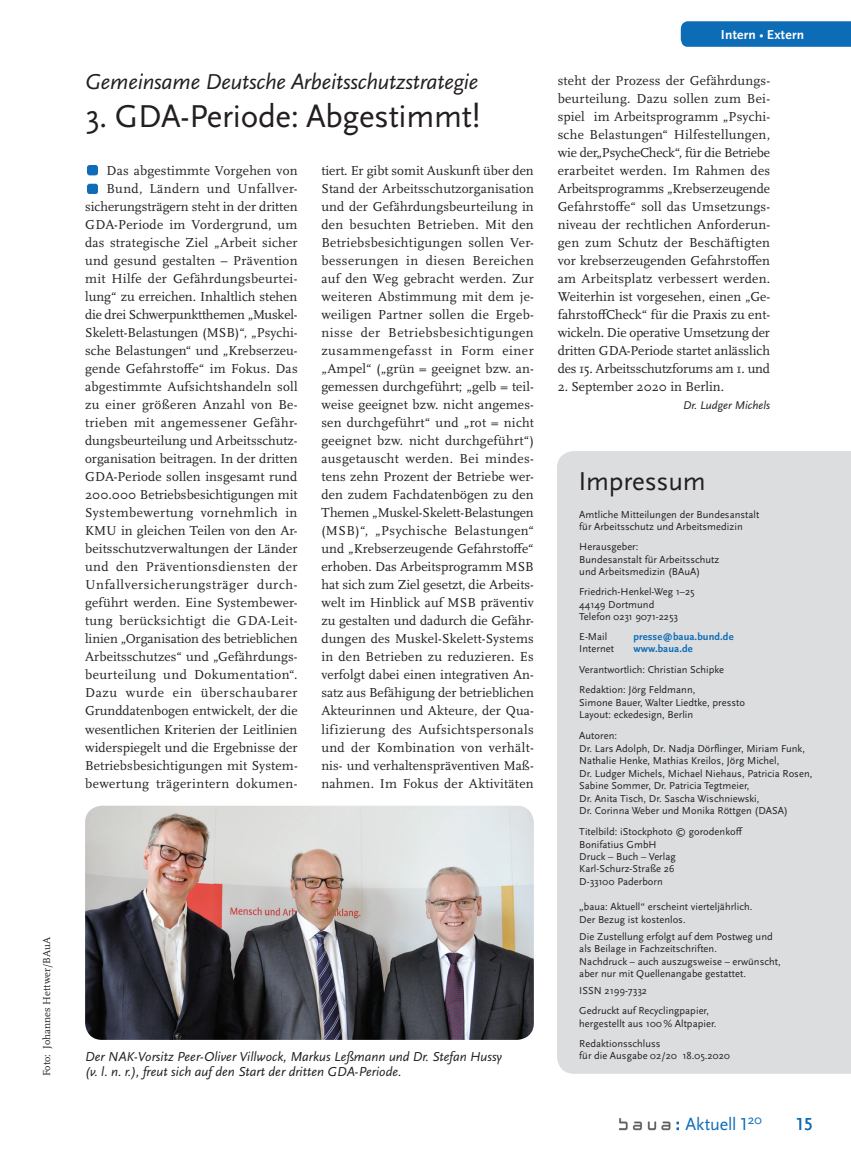
<style>
.page{position:relative;width:851px;height:1166px;background:#fff}
.page>*{position:absolute;margin:0;border:0;box-sizing:border-box;transform-origin:0 0}
.t1{font:33px "Scala Sans Pro";letter-spacing:-.01em;color:#231f20}
.t2{font:27px "Scala Sans Pro";letter-spacing:-.01em;color:#231f20}
.t3{font:italic 22.5px "Scala Sans Pro";letter-spacing:-.01em;color:#231f20}
.t4{font:18px "Scala Sans Pro";color:#0d6cb6}
.t5{font:13.5px/18px "Scala Pro";letter-spacing:.01em;color:#231f20;text-align:justify}
.t6{font:italic 13.5px "Scala Sans Pro";letter-spacing:.005em;color:#231f20}
.t7{font:700 13.5px "Scala Sans Pro";letter-spacing:.02em;color:#fff}
.t8{font:italic 11.7px "Scala Sans Pro";letter-spacing:.005em;color:#231f20}
.t9{font:10.5px/12.5px "Scala Sans Pro";letter-spacing:.005em;color:#231f20}
.t10{font:700 10.5px "Scala Sans Pro";letter-spacing:.01em;color:#0d6cb6}
.t11{font:10.5px "Scala Pro";letter-spacing:.005em;color:#231f20}
.s1{font-weight:400}
</style>
<div class="page">
<img style="left:619px;top:1118px;width:59px;height:13px">
<svg style="left:680px;top:21px;width:170px;height:26px;background:#1370b7"></svg>
<div style="left:557px;top:451px;width:293px;height:622px;background:#dcdddf"></div>
<img style="left:87px;top:165px;width:11px;height:28px">
<img style="left:85px;top:805px;width:448px;height:234px">
<p class="t11" style="left:41px;top:1075px;width:141px;rotate:-90deg">Foto: Johannes Hettwer/BAuA</p>
<h3 class="t3" style="left:85px;top:69px;width:394px">Gemeinsame Deutsche Arbeitsschutzstrategie</h3>
<h1 class="t1" style="left:85px;top:98px;width:397px">3. GDA-Periode: Abgestimmt!</h1>
<p class="t5" style="left:85px;top:162px;width:214px;text-align:right">Das abgestimmte Vorgehen von Bund, Ländern und Unfallver&shy;sicherungsträgern steht in der dritten GDA-Periode im Vordergrund, um das strategische Ziel „Arbeit sicher und gesund gestalten – Prävention mit Hilfe der Gefährdungsbeurtei&shy;lung“ zu erreichen. Inhaltlich stehen die drei Schwerpunktthemen „Muskel-Skelett-Belastungen (MSB)“, „Psychi&shy;sche Belastungen“ und „Krebserzeu&shy;gende Gefahrstoffe“ im Fokus. Das abgestimmte Aufsichtshandeln soll zu einer größeren Anzahl von Be&shy;trieben mit angemessener Gefähr&shy;dungsbeurteilung und Arbeitsschutz&shy;organisation beitragen. In der dritten GDA-Periode sollen insgesamt rund 200.000 Betriebsbesichtigungen mit Systembewertung vornehmlich in KMU in gleichen Teilen von den Ar&shy;beitsschutzverwaltungen der Länder und den Präventionsdiensten der Unfallversicherungsträger durch&shy;geführt werden. Eine Systembewer&shy;tung berücksichtigt die GDA-Leit&shy;linien „Organisation des betrieblichen Arbeitsschutzes“ und „Gefährdungs&shy;beurteilung und Dokumentation“.<br>Dazu wurde ein überschaubarer Grunddatenbogen entwickelt, der die wesentlichen Kriterien der Leitlinien widerspiegelt und die Ergebnisse der Betriebsbesichtigungen mit System&shy;bewertung trägerintern dokumen-</p>
<p class="t5" style="left:321px;top:162px;width:214px">tiert. Er gibt somit Auskunft über den Stand der Arbeitsschutzorganisation und der Gefährdungsbeurteilung in den besuchten Betrieben. Mit den Betriebsbesichtigungen sollen Ver&shy;besserungen in diesen Bereichen auf den Weg gebracht werden. Zur weiteren Abstimmung mit dem je&shy;weiligen Partner sollen die Ergeb&shy;nisse der Betriebsbesichtigungen zusammengefasst in Form einer „Ampel“ („grün = geeignet bzw. an&shy;gemessen durchgeführt; „gelb = teil&shy;weise geeignet bzw. nicht angemes&shy;sen durchgeführt“ und „rot = nicht geeignet bzw. nicht durchgeführt“) ausgetauscht werden. Bei mindes&shy;tens zehn Prozent der Betriebe wer&shy;den zudem Fachdatenbögen zu den Themen „Muskel-Skelett-Belastungen (MSB)“, „Psychische Belastungen“ und „Krebserzeugende Gefahrstoffe“ erhoben. Das Arbeitsprogramm MSB hat sich zum Ziel gesetzt, die Arbeits&shy;welt im Hinblick auf MSB präventiv zu gestalten und dadurch die Gefähr&shy;dungen des Muskel-Skelett-Systems in den Betrieben zu reduzieren. Es verfolgt dabei einen integrativen An&shy;satz aus Befähigung der betrieblichen Akteurinnen und Akteure, der Qua&shy;lifizierung des Aufsichtspersonals und der Kombination von verhält&shy;nis- und verhaltenspräventiven Maß&shy;nahmen. Im Fokus der Aktivitäten</p>
<p class="t6" style="left:85px;top:1048px;width:418px">Der NAK-Vorsitz Peer-Oliver Villwock, Markus Leßmann und Dr. Stefan Hussy</p>
<p class="t6" style="left:85px;top:1063px;width:318px">(v. l. n. r.), freut sich auf den Start der dritten GDA-Periode.</p>
<p class="t7" style="left:720px;top:27px;width:85px">Intern <span class="s1">∙</span>Extern</p>
<p class="t5" style="left:557px;top:72px;width:214px">steht der Prozess der Gefährdungs&shy;beurteilung. Dazu sollen zum Bei&shy;spiel im Arbeitsprogramm „Psychi&shy;sche Belastungen“ Hilfestellungen, wie der„PsycheCheck“, für die Betriebe erarbeitet werden. Im Rahmen des Arbeitsprogramms „Krebserzeugende Gefahrstoffe“ soll das Umsetzungs&shy;niveau der rechtlichen Anforderun&shy;gen zum Schutz der Beschäftigten vor krebserzeugenden Gefahrstoffen am Arbeitsplatz verbessert werden.<br>Weiterhin ist vorgesehen, einen „Ge&shy;fahrstoffCheck“ für die Praxis zu ent&shy;wickeln. Die operative Umsetzung der dritten GDA-Periode startet anlässlich des 15. Arbeitsschutzforums am 1. und</p>
<p class="t5" style="left:557px;top:378px;width:168px">2. September 2020 in Berlin.</p>
<p class="t8" style="left:683px;top:399px;width:89px">Dr. Ludger Michels</p>
<h2 class="t2" style="left:578px;top:465px;width:129px">Impressum</h2>
<p class="t9" style="left:579px;top:508px;width:181px">Amtliche Mitteilungen der Bundesanstalt für Arbeitsschutz und Arbeitsmedizin</p>
<p class="t9" style="left:579px;top:540px;width:141px">Herausgeber:<br>Bundesanstalt für Arbeitsschutz und Arbeitsmedizin (BAuA)</p>
<p class="t9" style="left:579px;top:585px;width:117px">Friedrich-Henkel-Weg 1–25<br>44149 Dortmund<br>Telefon 0231 9071-2253</p>
<p class="t9" style="left:579px;top:630px;width:30px">E-Mail</p>
<p class="t10" style="left:633px;top:630px;width:102px">presse@baua.bund.de</p>
<p class="t9" style="left:579px;top:642px;width:36px">Internet</p>
<p class="t10" style="left:633px;top:643px;width:61px">www.baua.de</p>
<p class="t9" style="left:579px;top:660px;width:146px;line-height:20px">Verantwortlich: Christian Schipke<br>Redaktion: Jörg Feldmann,</p>
<p class="t9" style="left:579px;top:696px;width:167px">Simone Bauer, Walter Liedtke, pressto<br>Layout: eckedesign, Berlin</p>
<p class="t9" style="left:579px;top:729px;width:234px">Autoren:<br>Dr. Lars Adolph, Dr. Nadja Dörflinger, Miriam Funk, Nathalie Henke, Mathias Kreilos, Jörg Michel,<br>Dr. Ludger Michels, Michael Niehaus, Patricia Rosen, Sabine Sommer, Dr. Patricia Tegtmeier,<br>Dr. Anita Tisch, Dr. Sascha Wischniewski,<br>Dr. Corinna Weber und Monika Röttgen (DASA)</p>
<p class="t9" style="left:579px;top:825px;width:165px">Titelbild: iStockphoto © gorodenkoff<br>Bonifatius GmbH<br>Druck – Buch – Verlag<br>Karl-Schurz-Straße 26<br>D-33100 Paderborn</p>
<p class="t9" style="left:579px;top:900px;width:174px">„baua: Aktuell“ erscheint vierteljährlich.<br>Der Bezug ist kostenlos.</p>
<p class="t9" style="left:579px;top:929px;width:203px">Die Zustellung erfolgt auf dem Postweg und als Beilage in Fachzeitschriften.<br>Nachdruck – auch auszugsweise – erwünscht, aber nur mit Quellenangabe gestattet.</p>
<p class="t9" style="left:579px;top:980px;width:131px;line-height:20px">ISSN 2199-7332<br>Gedruckt auf Recyclingpapier,</p>
<p class="t9" style="left:579px;top:1012px;width:139px;line-height:20px">hergestellt aus 100% Altpapier.<br>Redaktionsschluss</p>
<p class="t9" style="left:579px;top:1049px;width:152px">für die Ausgabe 02/20 18.05.2020</p>
<h3 class="t4" style="left:685px;top:1113px;width:78px">Aktuell 1<sup>20</sup></h3>
<h3 class="t4" style="left:796px;top:1113px;width:17px">15</h3>
</div>
